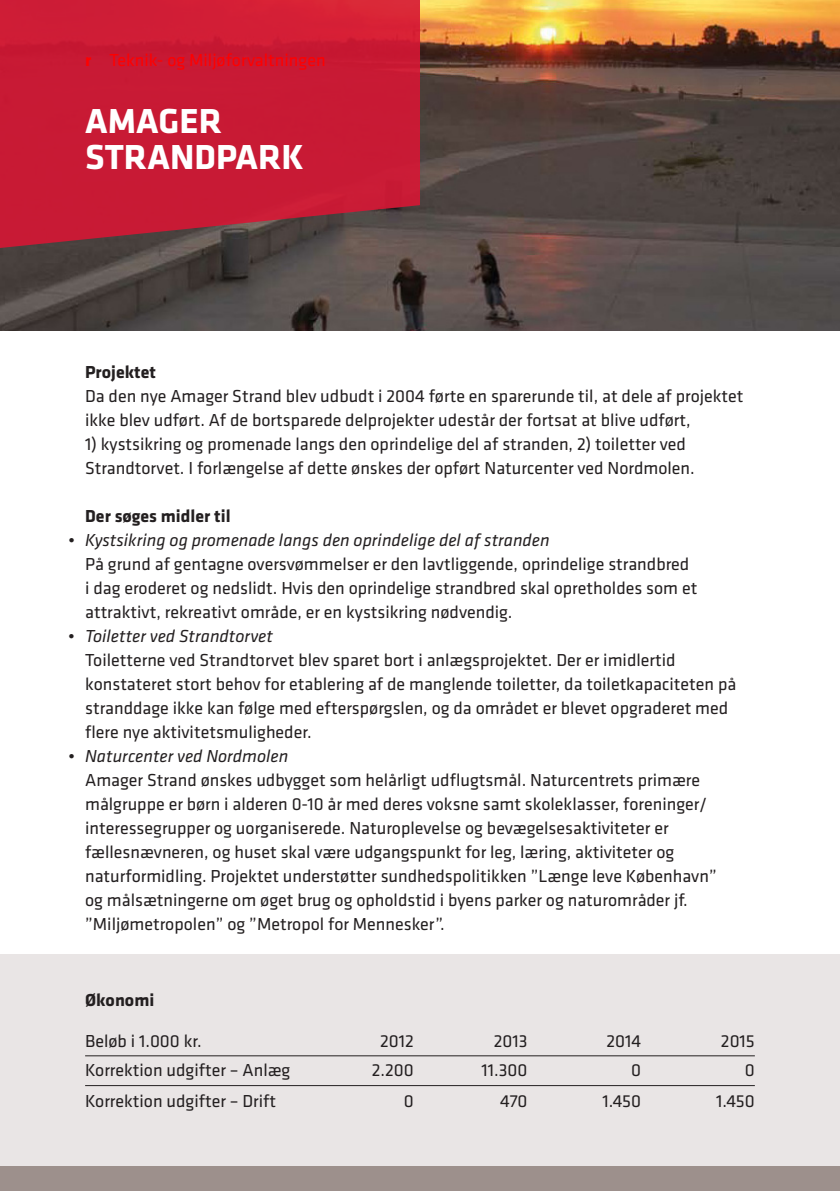
<style>
.page{position:relative;width:840px;height:1191px;background:#fff}
.page>*{position:absolute;margin:0;border:0;box-sizing:border-box;transform-origin:0 0}
.t1{font:700 36px/36px "Klavika";color:#fff}
.t2{font:18px/24px "Klavika";color:#231f20}
.t3{font:italic 18px "Klavika";color:#231f20}
.t4{font:700 18px "Klavika";color:#231f20}
.t5{font:18px "Klavika";color:#f00}
.s1{font-weight:700}
.s2{font-style:italic}
</style>
<div class="page">
<div style="left:0;top:954px;width:839px;height:237px;background:#e9e5e5"></div>
<hr style="left:85px;top:1055px;width:669px;height:1px;background:#231f20">
<hr style="left:85px;top:1085px;width:669px;height:1px;background:#231f20">
<div style="left:0;top:1167px;width:839px;height:24px;background:#9d908c"></div>
<img style="left:0;top:0;width:839px;height:330px">
<svg style="left:0;top:0;width:420px;height:250px;background:#be1f36"></svg>
<p class="t5" style="left:85px;top:51px;width:242px"><span class="s1">r</span> Teknik- og Miljøforvaltningen</p>
<h1 class="t1" style="left:85px;top:103px;width:220px">AMAGER<br>STRANDPARK</h1>
<p class="t4" style="left:85px;top:362px;width:72px">Projektet</p>
<p class="t2" style="left:85px;top:385px;width:659px">Da den nye Amager Strand blev udbudt i 2004 førte en sparerunde til, at dele af projektet ikke blev udført. Af de bortsparede delprojekter udestår der fortsat at blive udført,</p>
<p class="t2" style="left:85px;top:433px;width:610px">1) kystsikring og promenade langs den oprindelige del af stranden, 2) toiletter ved<br>Strandtorvet. I forlængelse af dette ønskes der opført Naturcenter ved Nordmolen.</p>
<p class="t4" style="left:85px;top:506px;width:147px">Der søges midler til</p>
<p class="t3" style="left:68px;top:529px;width:483px">• Kystsikring og promenade langs den oprindelige del af stranden</p>
<p class="t2" style="left:85px;top:553px;width:613px">På grund af gentagne oversvømmelser er den lavtliggende, oprindelige strandbred i dag eroderet og nedslidt. Hvis den oprindelige strandbred skal opretholdes som et attraktivt, rekreativt område, er en kystsikring nødvendig.</p>
<p class="t2" style="left:85px;top:624px;width:652px;text-indent:-17px">• <span class="s2">Toiletter ved Strandtorvet<br></span>Toiletterne ved Strandtorvet blev sparet bort i anlægsprojektet. Der er imidlertid konstateret stort behov for etablering af de manglende toiletter, da toiletkapaciteten på stranddage ikke kan følge med efterspørgslen, og da området er blevet opgraderet med flere nye aktivitetsmuligheder.</p>
<p class="t3" style="left:68px;top:745px;width:221px">• Naturcenter ved Nordmolen</p>
<p class="t2" style="left:85px;top:769px;width:633px">Amager Strand ønskes udbygget som helårligt udflugtsmål. Naturcentrets primære målgruppe er børn i alderen 0-10 år med deres voksne samt skoleklasser, foreninger/ interessegrupper og uorganiserede. Naturoplevelse og bevægelsesaktiviteter er fællesnævneren, og huset skal være udgangspunkt for leg, læring, aktiviteter og naturformidling. Projektet understøtter sundhedspolitikken ”Længe leve København” og målsætningerne om øget brug og opholdstid i byens parker og naturområder jf. ”Miljømetropolen” og ”Metropol for Mennesker”.</p>
<p class="t4" style="left:85px;top:990px;width:71px">Økonomi</p>
<p class="t2" style="left:85px;top:1029px;width:118px">Beløb i 1.000 kr.</p>
<p class="t2" style="left:380px;top:1029px;width:35px">2012</p>
<p class="t2" style="left:493px;top:1029px;width:35px">2013</p>
<p class="t2" style="left:606px;top:1029px;width:36px">2014</p>
<p class="t2" style="left:720px;top:1029px;width:35px">2015</p>
<p class="t2" style="left:85px;top:1058px;width:207px">Korrektion udgifter – Anlæg</p>
<p class="t2" style="left:371px;top:1058px;width:43px">2.200</p>
<p class="t2" style="left:481px;top:1058px;width:47px">11.300</p>
<p class="t2" style="left:631px;top:1058px;width:11px">0</p>
<p class="t2" style="left:744px;top:1058px;width:11px">0</p>
<p class="t2" style="left:85px;top:1089px;width:192px">Korrektion udgifter – Drift</p>
<p class="t2" style="left:403px;top:1089px;width:11px">0</p>
<p class="t2" style="left:500px;top:1089px;width:29px">470</p>
<p class="t2" style="left:602px;top:1089px;width:40px">1.450</p>
<p class="t2" style="left:715px;top:1089px;width:40px">1.450</p>
</div>
